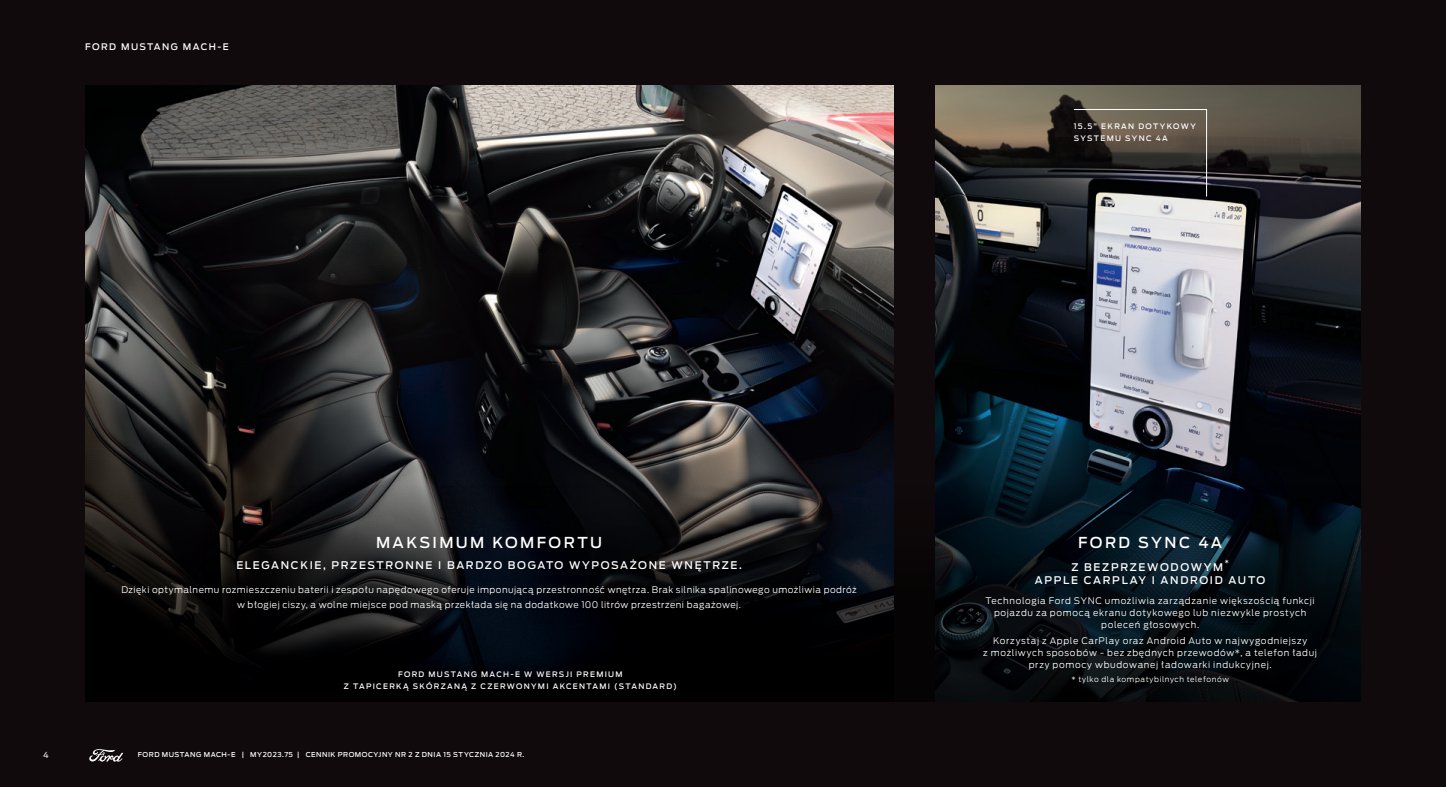
<style>
.page{position:relative;width:1446px;height:787px;background:#110a0c}
.page>*{position:absolute;margin:0;border:0;box-sizing:border-box;transform-origin:0 0}
.t1{font:500 15px "Ford Antenna";letter-spacing:.155em;color:#fff}
.t2{font:500 10.5px "Ford Antenna";letter-spacing:.16em;color:#fff}
.t3{font:300 9px/12px "Ford Antenna";letter-spacing:.065em;color:#fff;text-align:center}
.t4{font:500 9px "Ford Antenna";letter-spacing:.16em;color:#fff}
.t5{font:8.25px "Ford Antenna";color:#fff}
.t6{font:500 7.5px/12px "Ford Antenna";letter-spacing:.175em;color:#fff}
.t7{font:300 7.5px "Ford Antenna";letter-spacing:.08em;color:#fff}
.t8{font:500 7.05px "Ford Antenna";color:#fff}
.t9{font:500 6.75px "Ford Antenna";letter-spacing:.075em;color:#fff}
</style>
<div class="page">
<svg style="left:89px;top:749px;width:34px;height:12px"></svg>
<img style="left:85px;top:85px;width:808px;height:400px">
<img style="left:935px;top:85px;width:426px;height:400px">
<svg style="left:85px;top:485px;width:1276px;height:217px"></svg>
<svg style="left:1073px;top:109px;width:134px;height:88px"></svg>
<p class="t4" style="left:85px;top:39px;width:145px">FORD MUSTANG MACH-E</p>
<p class="t6" style="left:1074px;top:120px;width:123px">15.5” EKRAN DOTYKOWY<br>SYSTEMU SYNC 4A</p>
<h1 class="t1" style="left:376px;top:529px;width:228px">MAKSIMUM KOMFORTU</h1>
<p class="t2" style="left:236px;top:556px;width:507px">ELEGANCKIE, PRZESTRONNE I BARDZO BOGATO WYPOSAŻONE WNĘTRZE.</p>
<p class="t3" style="left:121px;top:581px;width:737px;line-height:15px">Dzięki optymalnemu rozmieszczeniu baterii i zespołu napędowego oferuje imponującą przestronność wnętrza. Brak silnika spalinowego umożliwia podróż w błogiej ciszy, a wolne miejsce pod maską przekłada się na dodatkowe 100 litrów przestrzeni bagażowej.</p>
<p class="t6" style="left:344px;top:667px;width:334px;text-align:center">FORD MUSTANG MACH-E W WERSJI PREMIUM<br>Z TAPICERKĄ SKÓRZANĄ Z CZERWONYMI AKCENTAMI (STANDARD)</p>
<p class="t5" style="left:43px;top:747px;width:7px">4</p>
<p class="t9" style="left:138px;top:749px;width:388px">FORD MUSTANG MACH-E | MY2023.75 | CENNIK PROMOCYJNY NR 2 Z DNIA 15 STYCZNIA 2024 R.</p>
<h1 class="t1" style="left:1078px;top:529px;width:146px">FORD SYNC 4A</h1>
<p class="t2" style="left:1071px;top:558px;width:153px">Z BEZPRZEWODOWYM</p>
<p class="t8" style="left:1225px;top:556px;width:6px">*</p>
<p class="t2" style="left:1035px;top:570px;width:232px">APPLE CARPLAY I ANDROID AUTO</p>
<p class="t3" style="left:985px;top:593px;width:331px">Technologia Ford SYNC umożliwia zarządzanie większością funkcji pojazdu za pomocą ekranu dotykowego lub niezwykle prostych poleceń głosowych.</p>
<p class="t3" style="left:983px;top:634px;width:335px">Korzystaj z Apple CarPlay oraz Android Auto w najwygodniejszy<br>z możliwych sposobów - bez zbędnych przewodów*, a telefon ładuj przy pomocy wbudowanej ładowarki indukcyjnej.</p>
<p class="t7" style="left:1071px;top:672px;width:159px">* tylko dla kompatybilnych telefonów</p>
</div>
